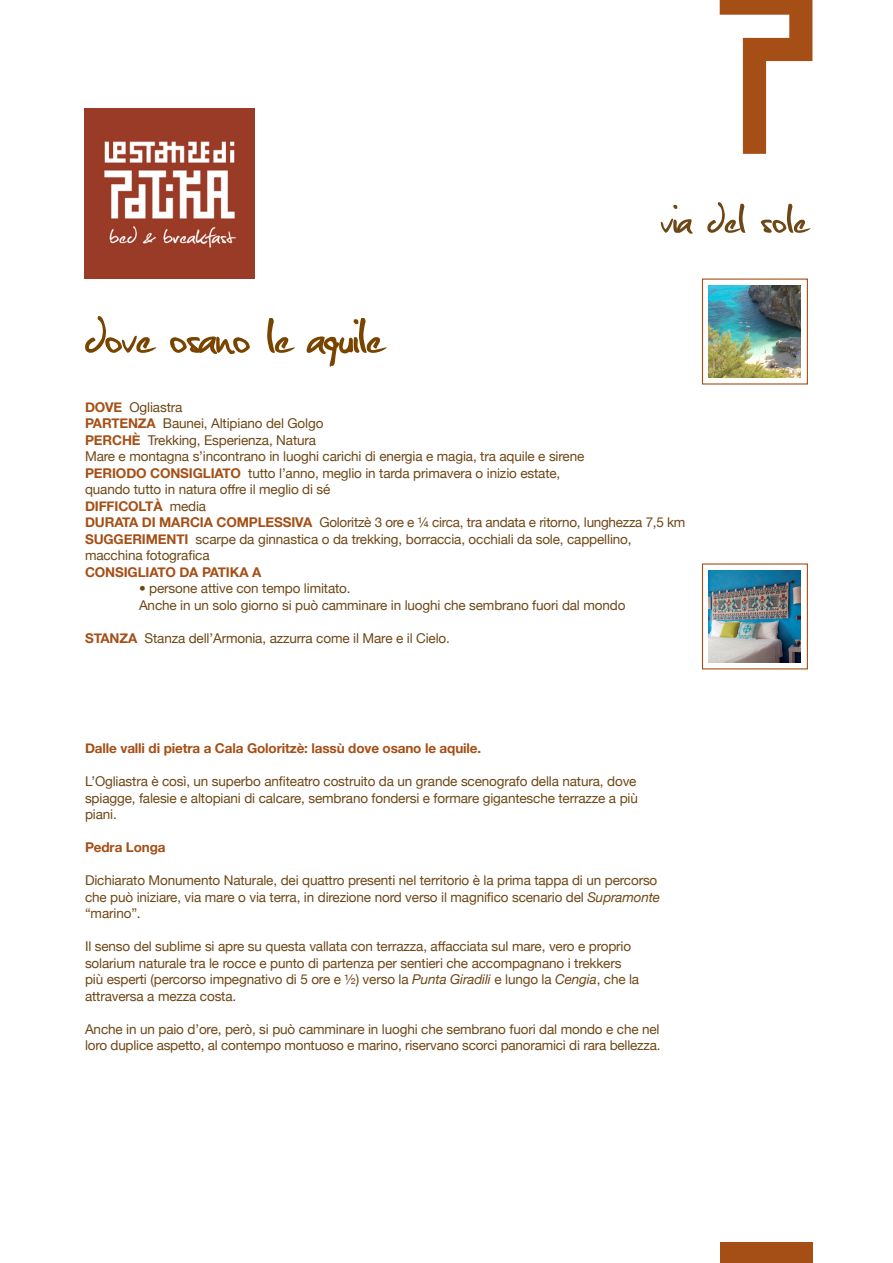
<style>
.page{position:relative;width:893px;height:1263px;background:#fff}
.page>*{position:absolute;margin:0;border:0;box-sizing:border-box;transform-origin:0 0}
.t1{font:64.8px "Christopherhand";letter-spacing:-.01em;color:#794400}
.t2{font:54px "Christopherhand";color:#6e4716}
.t3{font:13.5px/16.5px "Helvetica Neue";letter-spacing:-.01em;color:#6e4716}
.t4{font:700 13.5px "Helvetica Neue";letter-spacing:-.01em;color:#a54f16}
.s1{font-weight:700;color:#a54f16}
.s2{font-weight:400;color:#6e4716}
.s3{font-style:italic}
</style>
<div class="page">
<img style="left:84px;top:108px;width:170px;height:171px">
<div style="left:702px;top:279px;width:106px;height:106px;border:1px solid #a54f16"></div>
<img style="left:709px;top:286px;width:92px;height:91px">
<div style="left:720px;top:1243px;width:92px;height:20px;background:#a54f16"></div>
<svg style="left:720px;top:0;width:92px;height:154px"></svg>
<div style="left:702px;top:563px;width:106px;height:106px;border:1px solid #a54f16"></div>
<img style="left:709px;top:570px;width:92px;height:92px">
<p class="t2" style="left:661px;top:197px;width:149px">via del sole</p>
<p class="t1" style="left:85px;top:309px;width:300px">dove osano le aquile</p>
<p class="t3" style="left:85px;top:398px;width:240px"><span class="s1">DOVE</span> Ogliastra<br><span class="s1">PARTENZA</span> Baunei, Altipiano del Golgo</p>
<p class="t3" style="left:85px;top:431px;width:233px"><span class="s1">PERCHÈ</span> Trekking, Esperienza, Natura</p>
<p class="t3" style="left:85px;top:447px;width:501px">Mare e montagna s’incontrano in luoghi carichi di energia e magia, tra aquile e sirene</p>
<p class="t3" style="left:85px;top:464px;width:477px"><span class="s1">PERIODO CONSIGLIATO</span> tutto l’anno, meglio in tarda primavera o inizio estate, quando tutto in natura offre il meglio di sé</p>
<p class="t4" style="left:85px;top:494px;width:123px">DIFFICOLTÀ <span class="s2">media</span></p>
<p class="t3" style="left:85px;top:513px;width:602px"><span class="s1">DURATA DI MARCIA COMPLESSIVA</span> Goloritzè 3 ore e ¼ circa, tra andata e ritorno, lunghezza 7,5 km</p>
<p class="t3" style="left:85px;top:530px;width:548px"><span class="s1">SUGGERIMENTI</span> scarpe da ginnastica o da trekking, borraccia, occhiali da sole, cappellino, macchina fotografica</p>
<p class="t4" style="left:85px;top:560px;width:178px">CONSIGLIATO DA PATIKA A</p>
<p class="t3" style="left:139px;top:579px;width:488px">• persone attive con tempo limitato.<br>Anche in un solo giorno si può camminare in luoghi che sembrano fuori dal mondo</p>
<p class="t3" style="left:85px;top:629px;width:366px"><span class="s1">STANZA</span> Stanza dell’Armonia, azzurra come il Mare e il Cielo.</p>
<p class="t4" style="left:85px;top:736px;width:398px">Dalle valli di pietra a Cala Goloritzè: lassù dove osano le aquile.</p>
<p class="t3" style="left:85px;top:772px;width:553px">L’Ogliastra è così, un superbo anfiteatro costruito da un grande scenografo della natura, dove</p>
<p class="t3" style="left:85px;top:788px;width:554px">spiagge, falesie e altopiani di calcare, sembrano fondersi e formare gigantesche terrazze a più</p>
<p class="t3" style="left:85px;top:805px;width:33px">piani.</p>
<p class="t4" style="left:85px;top:835px;width:82px">Pedra Longa</p>
<p class="t3" style="left:85px;top:871px;width:574px">Dichiarato Monumento Naturale, dei quattro presenti nel territorio è la prima tappa di un percorso</p>
<p class="t3" style="left:85px;top:887px;width:577px">che può iniziare, via mare o via terra, in direzione nord verso il magnifico scenario del <span class="s3">Supramonte</span></p>
<p class="t3" style="left:85px;top:904px;width:57px">“marino”.</p>
<p class="t3" style="left:85px;top:937px;width:556px">Il senso del sublime si apre su questa vallata con terrazza, affacciata sul mare, vero e proprio solarium naturale tra le rocce e punto di partenza per sentieri che accompagnano i trekkers più esperti (percorso impegnativo di 5 ore e ½) verso la <span class="s3">Punta Giradili</span> e lungo la <span class="s3">Cengia</span>, che la attraversa a mezza costa.</p>
<p class="t3" style="left:85px;top:1019px;width:576px">Anche in un paio d’ore, però, si può camminare in luoghi che sembrano fuori dal mondo e che nel</p>
<p class="t3" style="left:85px;top:1036px;width:577px">loro duplice aspetto, al contempo montuoso e marino, riservano scorci panoramici di rara bellezza.</p>
</div>
